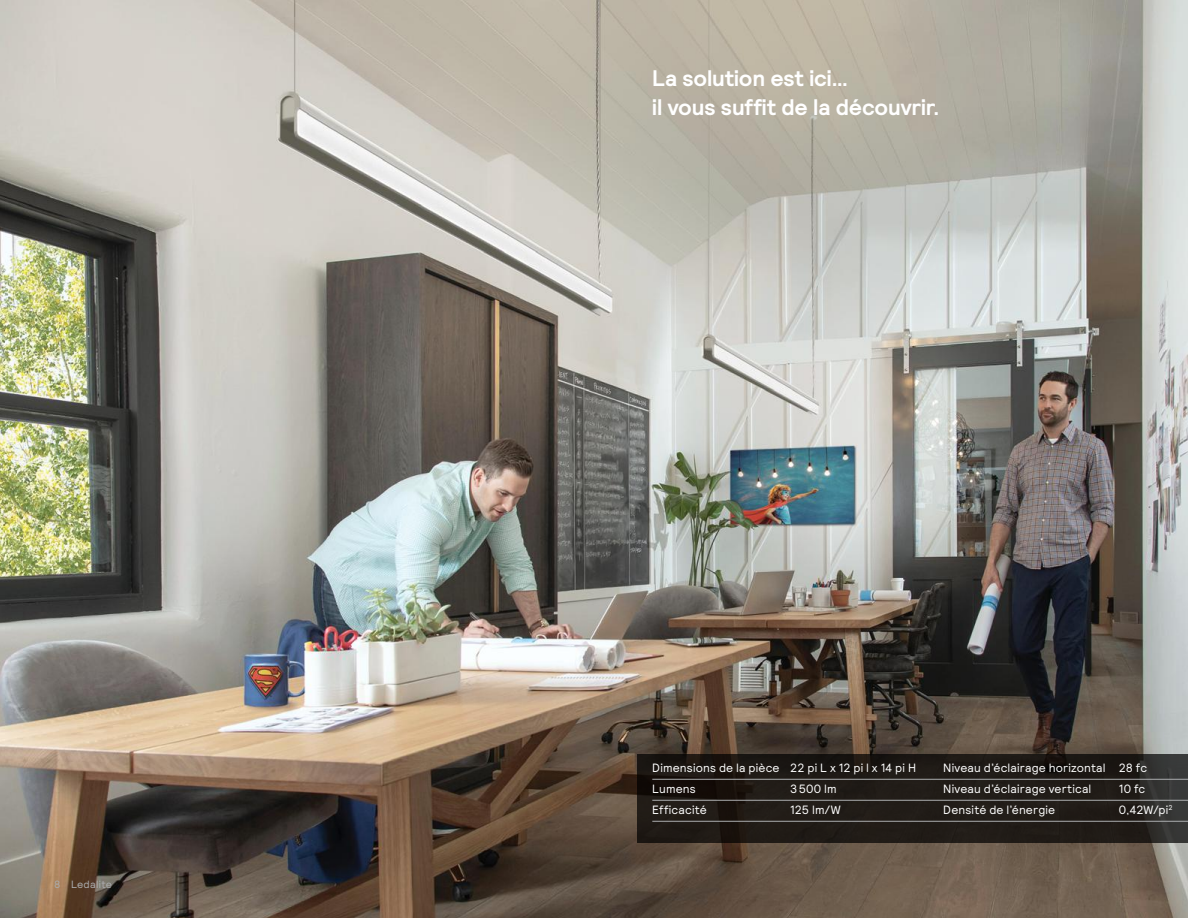
<style>
.page{position:relative;width:1188px;height:918px;background:#fff}
.page>*{position:absolute;margin:0;border:0;box-sizing:border-box;transform-origin:0 0}
.t1{font:700 22.5px/28.5px "Relative";letter-spacing:-.01em;color:#fff}
.t2{font:12px "Relative";letter-spacing:.015em;color:#fff}
.t3{font:10.5px "Relative";letter-spacing:.025em;color:#abadaf}
</style>
<div class="page">
<img style="left:0;top:0;width:1188px;height:918px">
<svg style="left:637px;top:754px;width:551px;height:89px;background:#211c18"></svg>
<hr style="left:652px;top:779px;width:536px;height:1px;background:#abadaf">
<hr style="left:652px;top:800px;width:536px;height:1px;background:#abadaf">
<hr style="left:652px;top:821px;width:536px;height:1px;background:#abadaf">
<p class="t3" style="left:54px;top:878px;width:60px">8 Ledalite</p>
<h1 class="t1" style="left:652px;top:64px;width:289px">La solution est ici…<br>il vous suffit de la découvrir.</h1>
<p class="t2" style="left:652px;top:760px;width:265px">Dimensions de la pièce 22 pi L x 12 pi l x 14 pi H</p>
<p class="t2" style="left:943px;top:760px;width:205px">Niveau d’éclairage horizontal 28 fc</p>
<p class="t2" style="left:652px;top:781px;width:45px">Lumens</p>
<p class="t2" style="left:790px;top:781px;width:48px">3500 lm</p>
<p class="t2" style="left:943px;top:781px;width:150px">Niveau d’éclairage vertical</p>
<p class="t2" style="left:1119px;top:781px;width:28px">10 fc</p>
<p class="t2" style="left:652px;top:802px;width:56px">Efficacité</p>
<p class="t2" style="left:790px;top:802px;width:52px">125 lm/W</p>
<p class="t2" style="left:943px;top:802px;width:113px">Densité de l’énergie</p>
<p class="t2" style="left:1119px;top:802px;width:55px">0,42W/pi<sup>2</sup></p>
</div>
